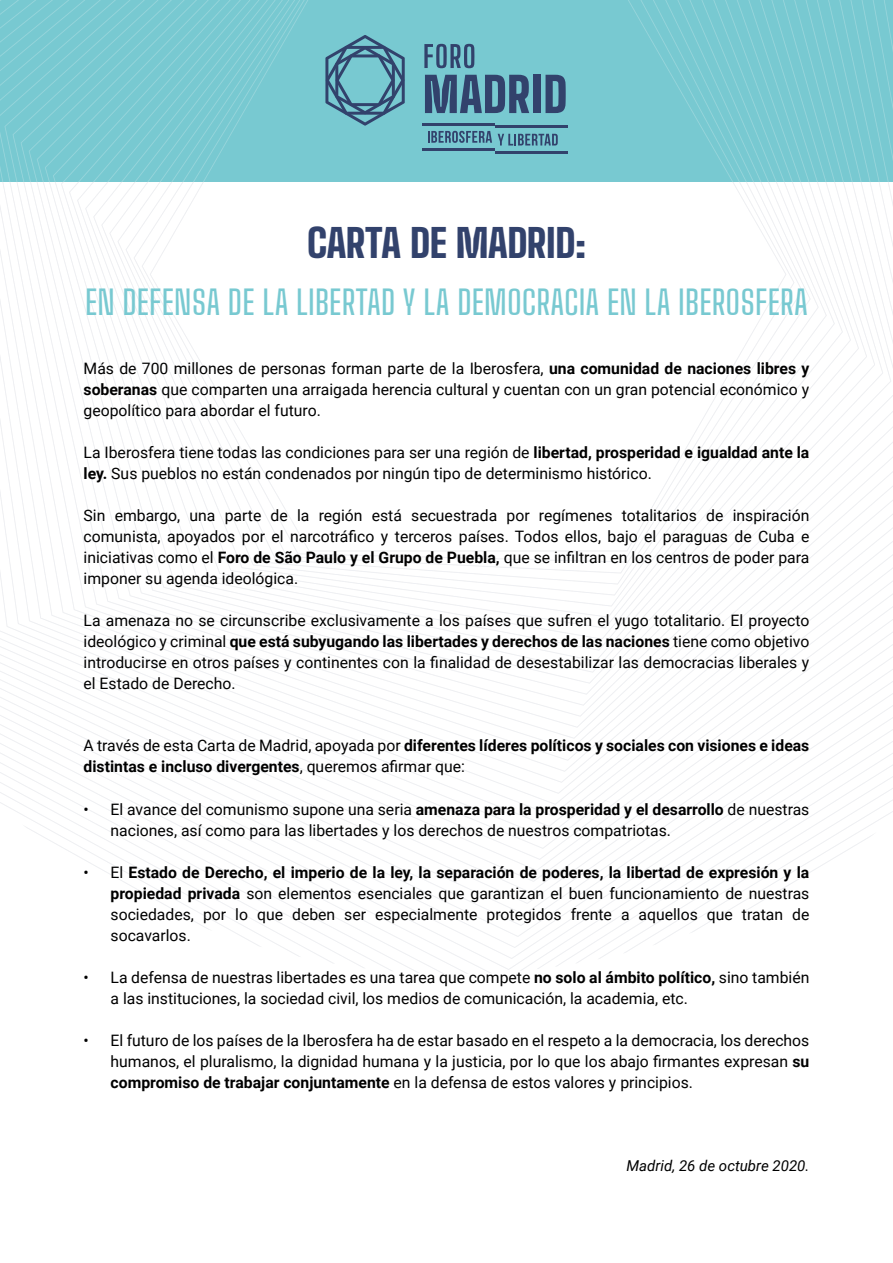
<style>
.page{position:relative;width:893px;height:1263px;background:#fff}
.page>*{position:absolute;margin:0;border:0;box-sizing:border-box;transform-origin:0 0}
.t1{font:900 39px "Big Shoulders Text";letter-spacing:-.01em;color:#32426c}
.t2{font:500 33.3px "Big Shoulders Text";color:#78c9d1}
.t3{font:15.75px/21px "Roboto";color:#000;text-align:justify}
.t4{font:700 15.75px/21px "Roboto";color:#000}
.t5{font:italic 15px "Roboto";color:#000}
.s1{font-weight:700}
.s2{font-weight:400}
</style>
<div class="page">
<img style="left:0;top:0;width:893px;height:182px">
<hr style="left:422px;top:148px;width:73px;height:3px;background:#32426c">
<hr style="left:422px;top:123px;width:73px;height:3px;background:#32426c">
<hr style="left:495px;top:151px;width:72px;height:2px;background:#32426c">
<hr style="left:495px;top:126px;width:72px;height:2px;background:#32426c">
<svg style="left:428px;top:131px;width:64px;height:12px"></svg>
<svg style="left:498px;top:134px;width:60px;height:11px"></svg>
<svg style="left:325px;top:35px;width:80px;height:91px;background:#629eb1"></svg>
<svg style="left:424px;top:44px;width:50px;height:24px"></svg>
<svg style="left:425px;top:75px;width:104px;height:38px;background:#486d8c"></svg>
<div style="left:533px;top:75px;width:7px;height:38px;background:#32426c"></div>
<svg style="left:545px;top:75px;width:21px;height:38px"></svg>
<h1 class="t1" style="left:307px;top:220px;width:280px">CARTA DE MADRID:</h1>
<h2 class="t2" style="left:85px;top:283px;width:724px">EN DEFENSA DE LA LIBERTAD Y LA DEMOCRACIA EN LA IBEROSFERA</h2>
<p class="t3" style="left:84px;top:360px;width:727px">Más de 700 millones de personas forman parte de la Iberosfera, <span class="s1">una comunidad de naciones libres y soberanas</span> que comparten una arraigada herencia cultural y cuentan con un gran potencial económico y geopolítico para abordar el futuro.</p>
<p class="t3" style="left:84px;top:444px;width:727px">La Iberosfera tiene todas las condiciones para ser una región de <span class="s1">libertad, prosperidad e igualdad ante la ley.</span> Sus pueblos no están condenados por ningún tipo de determinismo histórico.</p>
<p class="t3" style="left:84px;top:507px;width:727px">Sin embargo, una parte de la región está secuestrada por regímenes totalitarios de inspiración comunista, apoyados por el narcotráfico y terceros países. Todos ellos, bajo el paraguas de Cuba e iniciativas como el <span class="s1">Foro de São Paulo y el Grupo de Puebla,</span> que se infiltran en los centros de poder para imponer su agenda ideológica.</p>
<p class="t3" style="left:84px;top:612px;width:727px">La amenaza no se circunscribe exclusivamente a los países que sufren el yugo totalitario. El proyecto ideológico y criminal <span class="s1">que está subyugando las libertades y derechos de las naciones</span> tiene como objetivo introducirse en otros países y continentes con la finalidad de desestabilizar las democracias liberales y el Estado de Derecho.</p>
<p class="t4" style="left:84px;top:737px;width:727px"><span class="s2">A través de esta Carta de Madrid, apoyada por</span> diferentes líderes políticos y sociales con visiones e ideas distintas e incluso divergentes<span class="s2">, queremos afirmar que:</span></p>
<p class="t3" style="left:111px;top:800px;width:700px;text-indent:-27px">• El avance del comunismo supone una seria <span class="s1">amenaza para la prosperidad y el desarrollo</span> de nuestras naciones, así como para las libertades y los derechos de nuestros compatriotas.</p>
<p class="t3" style="left:111px;top:863px;width:700px;text-indent:-27px">• El <span class="s1">Estado de Derecho, el imperio de la ley, la separación de poderes, la libertad de expresión y la propiedad privada</span> son elementos esenciales que garantizan el buen funcionamiento de nuestras sociedades, por lo que deben ser especialmente protegidos frente a aquellos que tratan de socavarlos.</p>
<p class="t3" style="left:111px;top:968px;width:700px;text-indent:-27px">• La defensa de nuestras libertades es una tarea que compete <span class="s1">no solo al ámbito político,</span> sino también a las instituciones, la sociedad civil, los medios de comunicación, la academia, etc.</p>
<p class="t3" style="left:111px;top:1031px;width:700px;text-indent:-27px">• El futuro de los países de la Iberosfera ha de estar basado en el respeto a la democracia, los derechos humanos, el pluralismo, la dignidad humana y la justicia, por lo que los abajo firmantes expresan <span class="s1">su compromiso de trabajar conjuntamente</span> en la defensa de estos valores y principios.</p>
<p class="t5" style="left:626px;top:1159px;width:184px">Madrid, 26 de octubre 2020.</p>
</div>
